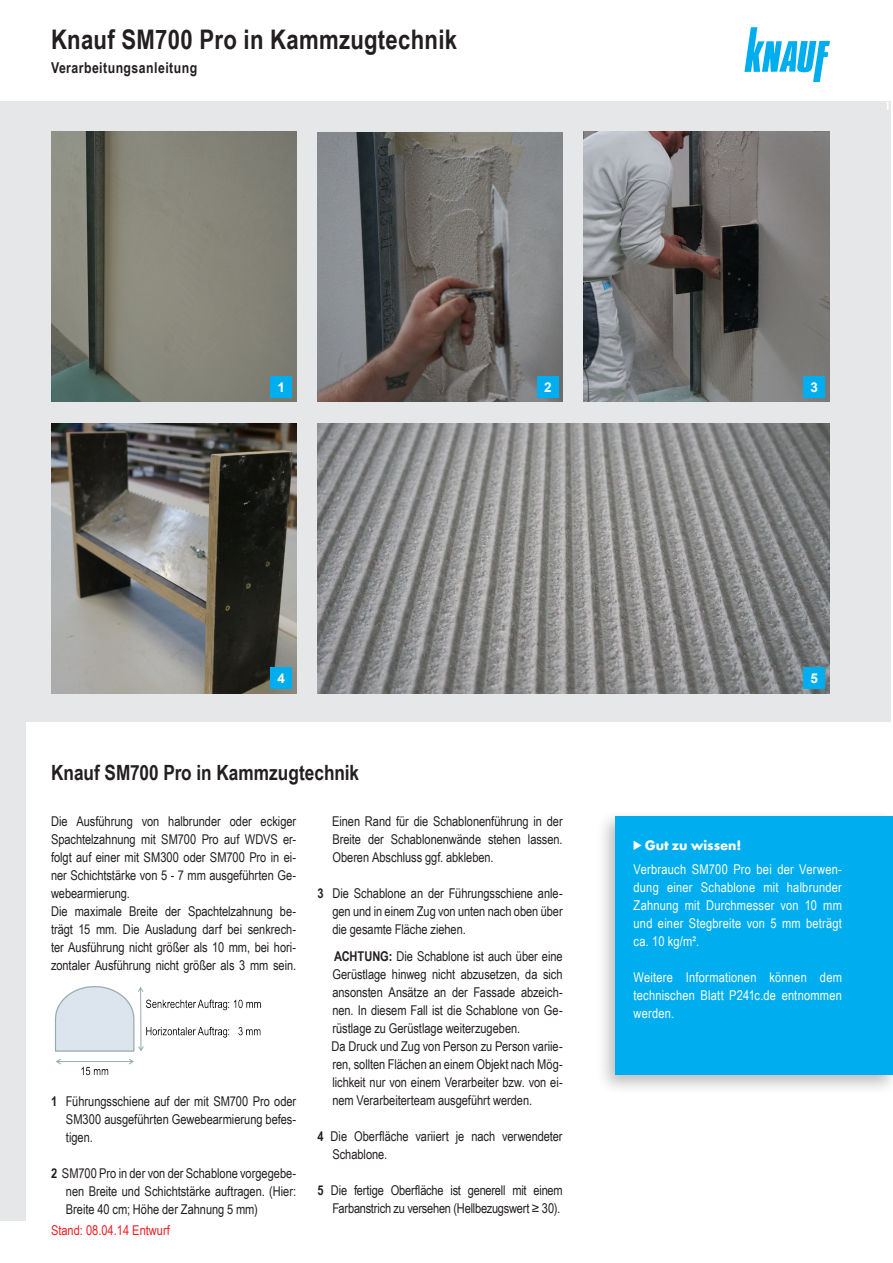
<style>
.page{position:relative;width:893px;height:1263px;background:#fff}
.page>*{position:absolute;margin:0;border:0;box-sizing:border-box;transform-origin:0 0}
._05_1__Überschrift_d{font:700 27px "Arial Narrow";letter-spacing:.01em;color:#231f20}
._02_2__Überschrift_B{font:700 21px "Arial Narrow";color:#231f20}
._06_2__Überschrift_d{font:700 15px "Arial Narrow";letter-spacing:.03em;color:#231f20}
.Gut_zu_wissen{font:700 14.25px "Futura";letter-spacing:-.005em;color:#fff}
._06_Fließtext_einger{font:13.5px/18px "Arial Narrow";letter-spacing:-.005em;color:#231f20;text-align:justify}
._06_Fließtext_einger-2{font:13.5px/18px "Arial Narrow";letter-spacing:.015em;color:#fff;text-align:justify}
._00_Fragen_-_Korektu{font:13.5px "Arial Narrow";color:#ee1d23}
._11_2_Datum_Titelsei{font:700 13.5px "Arial";color:#fff}
._11_2_Datum_Titelsei-2{font:700 12px "Futura Con";color:#fff}
.s1{font-weight:700}
</style>
<div class="page">
<div style="left:0;top:132px;width:26px;height:1088px;background:#e6e7e9"></div>
<div style="left:0;top:101px;width:890px;height:621px;background:#e6e7e9"></div>
<hr style="left:892px;top:102px;width:1px;height:621px;background:#e6e7e9">
<img style="left:744px;top:27px;width:85px;height:55px">
<img style="left:55px;top:986px;width:206px;height:90px">
<img style="left:317px;top:423px;width:512px;height:270px">
<img style="left:584px;top:132px;width:245px;height:270px">
<img style="left:51px;top:132px;width:245px;height:270px">
<img style="left:317px;top:132px;width:246px;height:270px">
<img style="left:51px;top:423px;width:245px;height:270px">
<div style="left:595px;top:809px;width:298px;height:287px;background:#231f20;opacity:.3"></div>
<div style="left:615px;top:816px;width:278px;height:259px;background:#00aeef"></div>
<svg style="left:634px;top:841px;width:8px;height:9px"></svg>
<div style="left:271px;top:376px;width:21px;height:22px;background:#00aeef"></div>
<div style="left:537px;top:376px;width:21px;height:22px;background:#00aeef"></div>
<div style="left:804px;top:376px;width:21px;height:22px;background:#00aeef"></div>
<div style="left:271px;top:668px;width:21px;height:21px;background:#00aeef"></div>
<div style="left:804px;top:668px;width:21px;height:21px;background:#00aeef"></div>
<p class="_05_1__Überschrift_d" style="left:51px;top:19px;width:408px">Knauf SM700 Pro in Kammzugtechnik</p>
<p class="_06_2__Überschrift_d" style="left:51px;top:56px;width:148px">Verarbeitungsanleitung</p>
<p class="_11_2_Datum_Titelsei-2" style="left:885px;top:99px;width:7px">1</p>
<p class="_11_2_Datum_Titelsei" style="left:278px;top:378px;width:9px">1</p>
<p class="_11_2_Datum_Titelsei" style="left:544px;top:378px;width:9px">2</p>
<p class="_11_2_Datum_Titelsei" style="left:810px;top:378px;width:9px">3</p>
<p class="_11_2_Datum_Titelsei" style="left:278px;top:669px;width:9px">4</p>
<p class="_11_2_Datum_Titelsei" style="left:810px;top:669px;width:9px">5</p>
<p class="_02_2__Überschrift_B" style="left:51px;top:757px;width:310px">Knauf SM700 Pro in Kammzugtechnik</p>
<p class="_06_Fließtext_einger" style="left:51px;top:812px;width:247px">Die Ausführung von halbrunder oder eckiger Spachtelzahnung mit SM700 Pro auf WDVS er&shy;folgt auf einer mit SM300 oder SM700 Pro in ei&shy;ner Schichtstärke von 5 - 7 mm ausgeführten Ge&shy;webearmierung.</p>
<p class="_06_Fließtext_einger" style="left:51px;top:902px;width:247px">Die maximale Breite der Spachtelzahnung be&shy;trägt 15 mm. Die Ausladung darf bei senkrech&shy;ter Ausführung nicht größer als 10 mm, bei hori&shy;zontaler Ausführung nicht größer als 3 mm sein.</p>
<p class="_06_Fließtext_einger" style="left:66px;top:1092px;width:232px;text-indent:-15px"><span class="s1">1</span> Führungsschiene auf der mit SM700 Pro oder SM300 ausgeführten Gewebearmierung befes&shy;tigen.</p>
<p class="_06_Fließtext_einger" style="left:66px;top:1164px;width:232px;text-indent:-15px"><span class="s1">2</span> SM700 Pro in der von der Schablone vorgegebe&shy;nen Breite und Schichtstärke auftragen. (Hier:<br>Breite 40 cm; Höhe der Zahnung 5 mm)</p>
<p class="_00_Fragen_-_Korektu" style="left:51px;top:1220px;width:120px">Stand: 08.04.14 Entwurf</p>
<p class="_06_Fließtext_einger" style="left:332px;top:812px;width:232px">Einen Rand für die Schablonenführung in der Breite der Schablonenwände stehen lassen.<br>Oberen Abschluss ggf. abkleben.</p>
<p class="_06_Fließtext_einger" style="left:332px;top:884px;width:232px;text-indent:-15px"><span class="s1">3</span> Die Schablone an der Führungsschiene anle&shy;gen und in einem Zug von unten nach oben über die gesamte Fläche ziehen.</p>
<p class="_06_Fließtext_einger" style="left:332px;top:946px;width:232px"><span class="s1">ACHTUNG:</span> Die Schablone ist auch über eine Gerüstlage hinweg nicht abzusetzen, da sich ansonsten Ansätze an der Fassade abzeich&shy;nen. In diesem Fall ist die Schablone von Ge&shy;rüstlage zu Gerüstlage weiterzugeben.</p>
<p class="_06_Fließtext_einger" style="left:332px;top:1036px;width:233px">Da Druck und Zug von Person zu Person variie&shy;ren, sollten Flächen an einem Objekt nach Mög&shy;lichkeit nur von einem Verarbeiter bzw. von ei&shy;nem Verarbeiterteam ausgeführt werden.</p>
<p class="_06_Fließtext_einger" style="left:332px;top:1126px;width:232px;text-indent:-15px"><span class="s1">4</span> Die Oberfläche variiert je nach verwendeter<br>Schablone.</p>
<p class="_06_Fließtext_einger" style="left:317px;top:1180px;width:247px;text-align:right"><span class="s1">5</span> Die fertige Oberfläche ist generell mit einem<br>Farbanstrich zu versehen (Hellbezugswert ≥ 30).</p>
<p class="Gut_zu_wissen" style="left:645px;top:836px;width:98px">Gut zu wissen!</p>
<p class="_06_Fließtext_einger-2" style="left:634px;top:860px;width:210px">Verbrauch SM700 Pro bei der Verwen&shy;dung einer Schablone mit halbrunder Zahnung mit Durchmesser von 10 mm und einer Stegbreite von 5 mm beträgt ca. 10 kg/m².</p>
<p class="_06_Fließtext_einger-2" style="left:634px;top:968px;width:210px">Weitere Informationen können dem technischen Blatt P241c.de entnommen werden.</p>
</div>
